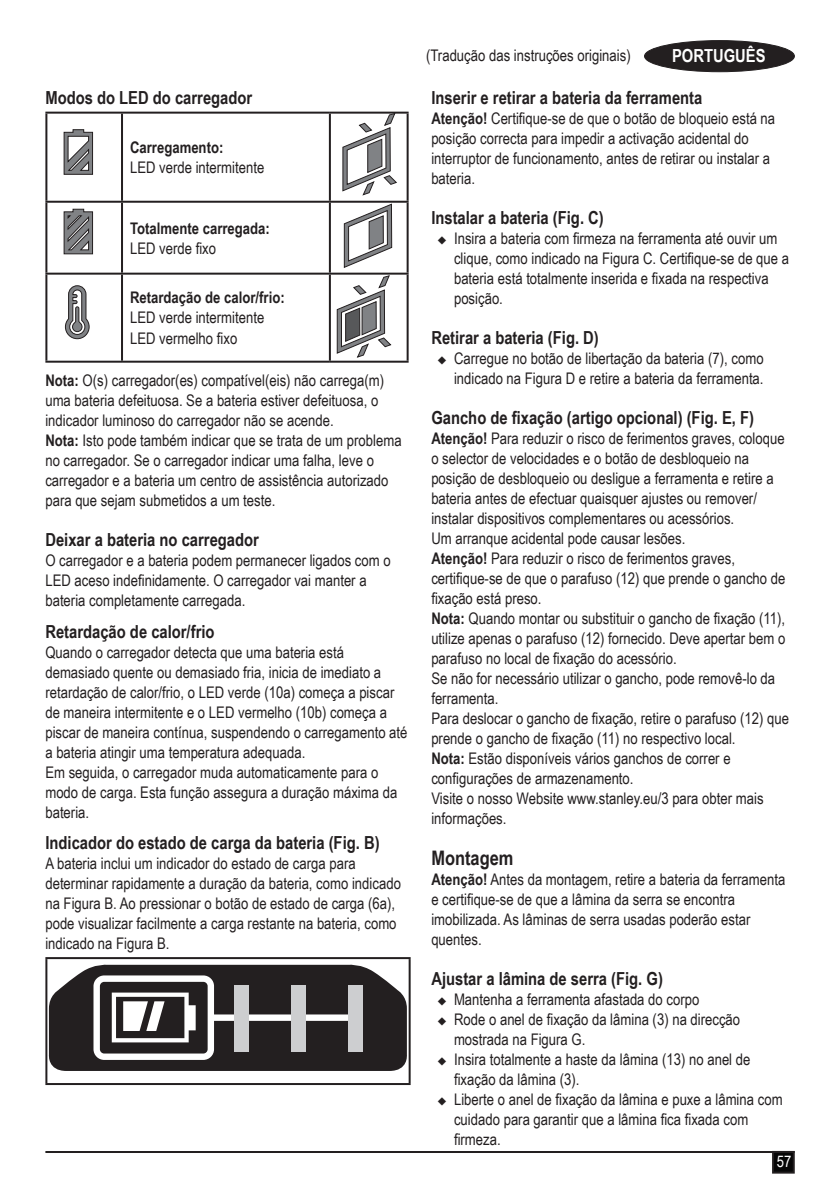
<style>
.page{position:relative;width:840px;height:1191px;background:#fff}
.page>*{position:absolute;margin:0;border:0;box-sizing:border-box;transform-origin:0 0}
.t1{font:700 20px "Arial Narrow";color:#231f20}
.body{font:700 18px "Arial Narrow";color:#231f20}
.t2{font:700 18px "Arial Narrow";color:#fff}
.body-2{font:16px/20px "Arial Narrow";color:#231f20}
.bullet1{font:16px/20px "Arial Narrow";color:#231f20}
.body-3{font:700 16px "Arial Narrow";color:#231f20}
.t3{font:16px "Arial Narrow";color:#fff}
.s1{font-weight:700}
</style>
<div class="page">
<hr style="left:45px;top:1151px;width:749px;height:2px;background:#231f20">
<div style="left:772px;top:1152px;width:21px;height:20px;background:#060606"></div>
<div style="left:771px;top:1151px;width:23px;height:22px;border:2px solid #231f20"></div>
<div style="left:644px;top:41px;width:150px;height:31px;background:#231f20;border-radius:50%"></div>
<div style="left:644px;top:40px;width:150px;height:32px;border:1px solid #231f20;border-radius:50%"></div>
<hr style="left:45px;top:112px;width:77px;height:2px;background:#231f20">
<hr style="left:45px;top:114px;width:2px;height:87px;background:#231f20">
<hr style="left:122px;top:112px;width:208px;height:2px;background:#231f20">
<hr style="left:121px;top:114px;width:2px;height:87px;background:#231f20">
<hr style="left:330px;top:112px;width:78px;height:2px;background:#231f20">
<hr style="left:329px;top:114px;width:2px;height:87px;background:#231f20">
<hr style="left:406px;top:114px;width:2px;height:87px;background:#231f20">
<hr style="left:45px;top:201px;width:77px;height:2px;background:#231f20">
<hr style="left:45px;top:203px;width:2px;height:70px;background:#231f20">
<hr style="left:122px;top:201px;width:208px;height:2px;background:#231f20">
<hr style="left:121px;top:203px;width:2px;height:70px;background:#231f20">
<hr style="left:330px;top:201px;width:78px;height:2px;background:#231f20">
<hr style="left:329px;top:203px;width:2px;height:70px;background:#231f20">
<hr style="left:406px;top:203px;width:2px;height:70px;background:#231f20">
<hr style="left:45px;top:273px;width:77px;height:2px;background:#231f20">
<hr style="left:45px;top:275px;width:2px;height:86px;background:#231f20">
<hr style="left:122px;top:273px;width:208px;height:2px;background:#231f20">
<hr style="left:121px;top:275px;width:2px;height:86px;background:#231f20">
<hr style="left:330px;top:273px;width:78px;height:2px;background:#231f20">
<hr style="left:329px;top:275px;width:2px;height:86px;background:#231f20">
<hr style="left:406px;top:275px;width:2px;height:86px;background:#231f20">
<hr style="left:45px;top:361px;width:77px;height:2px;background:#231f20">
<hr style="left:122px;top:361px;width:208px;height:2px;background:#231f20">
<hr style="left:330px;top:361px;width:78px;height:2px;background:#231f20">
<hr style="left:45px;top:957px;width:365px;height:2px;background:#231f20">
<hr style="left:45px;top:959px;width:2px;height:124px;background:#231f20">
<hr style="left:408px;top:959px;width:2px;height:124px;background:#231f20">
<hr style="left:45px;top:1083px;width:365px;height:2px;background:#231f20">
<svg style="left:49px;top:964px;width:357px;height:107px"></svg>
<div style="left:235px;top:985px;width:14px;height:67px;background:#cdced0"></div>
<div style="left:291px;top:985px;width:14px;height:67px;background:#cdced0"></div>
<div style="left:348px;top:985px;width:14px;height:67px;background:#cdced0"></div>
<svg style="left:64px;top:129px;width:29px;height:46px"></svg>
<svg style="left:342px;top:113px;width:55px;height:82px"></svg>
<svg style="left:64px;top:209px;width:29px;height:45px"></svg>
<svg style="left:343px;top:203px;width:49px;height:65px"></svg>
<svg style="left:65px;top:285px;width:25px;height:54px"></svg>
<svg style="left:336px;top:275px;width:55px;height:83px"></svg>
<p class="body" style="left:45px;top:84px;width:208px">Modos do LED do carregador</p>
<p class="body-3" style="left:130px;top:135px;width:95px">Carregamento:</p>
<p class="body-2" style="left:130px;top:157px;width:136px">LED verde intermitente</p>
<p class="body-3" style="left:130px;top:216px;width:141px">Totalmente carregada:</p>
<p class="body-2" style="left:130px;top:237px;width:88px">LED verde fixo</p>
<p class="body-3" style="left:130px;top:286px;width:156px">Retardação de calor/frio:</p>
<p class="body-2" style="left:130px;top:307px;width:136px">LED verde intermitente</p>
<p class="body-2" style="left:130px;top:327px;width:109px">LED vermelho fixo</p>
<p class="body-2" style="left:45px;top:370px;width:340px"><span class="s1">Nota:</span> O(s) carregador(es) compatível(eis) não carrega(m) uma bateria defeituosa. Se a bateria estiver defeituosa, o indicador luminoso do carregador não se acende.</p>
<p class="body-2" style="left:45px;top:430px;width:357px"><span class="s1">Nota:</span> Isto pode também indicar que se trata de um problema no carregador. Se o carregador indicar uma falha, leve o carregador e a bateria um centro de assistência autorizado para que sejam submetidos a um teste.</p>
<p class="body" style="left:45px;top:526px;width:215px">Deixar a bateria no carregador</p>
<p class="body-2" style="left:45px;top:550px;width:346px">O carregador e a bateria podem permanecer ligados com o<br>LED aceso indefinidamente. O carregador vai manter a bateria completamente carregada.</p>
<p class="body" style="left:45px;top:617px;width:170px">Retardação de calor/frio</p>
<p class="body-2" style="left:45px;top:641px;width:363px">Quando o carregador detecta que uma bateria está demasiado quente ou demasiado fria, inicia de imediato a retardação de calor/frio, o LED verde (10a) começa a piscar de maneira intermitente e o LED vermelho (10b) começa a piscar de maneira contínua, suspendendo o carregamento até a bateria atingir uma temperatura adequada.<br>Em seguida, o carregador muda automaticamente para o modo de carga. Esta função assegura a duração máxima da bateria.</p>
<p class="body" style="left:45px;top:829px;width:335px">Indicador do estado de carga da bateria (Fig. B)</p>
<p class="body-2" style="left:45px;top:853px;width:357px">A bateria inclui um indicador do estado de carga para determinar rapidamente a duração da bateria, como indicado na Figura B. Ao pressionar o botão de estado de carga (6a), pode visualizar facilmente a carga restante na bateria, como indicado na Figura B.</p>
<p class="body-2" style="left:426px;top:45px;width:206px">(Tradução das instruções originais)</p>
<p class="t2" style="left:671px;top:42px;width:95px">PORTUGUÊS</p>
<p class="body" style="left:431px;top:84px;width:272px">Inserir e retirar a bateria da ferramenta</p>
<p class="body-2" style="left:431px;top:107px;width:345px"><span class="s1">Atenção!</span> Certifique-se de que o botão de bloqueio está na posição correcta para impedir a activação acidental do interruptor de funcionamento, antes de retirar ou instalar a bateria.</p>
<p class="body" style="left:431px;top:204px;width:174px">Instalar a bateria (Fig. C)</p>
<p class="bullet1" style="left:454px;top:228px;width:336px;text-indent:-17px">◆ Insira a bateria com firmeza na ferramenta até ouvir um clique, como indicado na Figura C. Certifique-se de que a bateria está totalmente inserida e fixada na respectiva posição.</p>
<p class="body" style="left:431px;top:324px;width:169px">Retirar a bateria (Fig. D)</p>
<p class="bullet1" style="left:437px;top:348px;width:328px;text-align:right">◆ Carregue no botão de libertação da bateria (7), como indicado na Figura D e retire a bateria da ferramenta.</p>
<p class="body" style="left:431px;top:404px;width:324px">Gancho de fixação (artigo opcional) (Fig. E, F)</p>
<p class="body-2" style="left:431px;top:428px;width:354px"><span class="s1">Atenção!</span> Para reduzir o risco de ferimentos graves, coloque o selector de velocidades e o botão de desbloqueio na posição de desbloqueio ou desligue a ferramenta e retire a bateria antes de efectuar quaisquer ajustes ou remover/ instalar dispositivos complementares ou acessórios.</p>
<p class="body-2" style="left:431px;top:528px;width:255px">Um arranque acidental pode causar lesões.</p>
<p class="body-2" style="left:431px;top:548px;width:355px"><span class="s1">Atenção!</span> Para reduzir o risco de ferimentos graves, certifique-se de que o parafuso (12) que prende o gancho de fixação está preso.</p>
<p class="body-2" style="left:431px;top:608px;width:355px;text-align:justify"><span class="s1">Nota:</span> Quando montar ou substituir o gancho de fixação (11), utilize apenas o parafuso (12) fornecido. Deve apertar bem o parafuso no local de fixação do acessório.</p>
<p class="body-2" style="left:431px;top:668px;width:345px">Se não for necessário utilizar o gancho, pode removê-lo da ferramenta.</p>
<p class="body-2" style="left:431px;top:708px;width:359px">Para deslocar o gancho de fixação, retire o parafuso (12) que prende o gancho de fixação (11) no respectivo local.</p>
<p class="body-2" style="left:431px;top:748px;width:300px"><span class="s1">Nota:</span> Estão disponíveis vários ganchos de correr e configurações de armazenamento.</p>
<p class="body-2" style="left:431px;top:788px;width:333px">Visite o nosso Website www.stanley.eu/3 para obter mais informações.</p>
<p class="t1" style="left:431px;top:842px;width:83px">Montagem</p>
<p class="body-2" style="left:431px;top:868px;width:355px"><span class="s1">Atenção!</span> Antes da montagem, retire a bateria da ferramenta e certifique-se de que a lâmina da serra se encontra imobilizada. As lâminas de serra usadas poderão estar quentes.</p>
<p class="body" style="left:431px;top:965px;width:233px">Ajustar a lâmina de serra (Fig. G)</p>
<p class="bullet1" style="left:437px;top:988px;width:264px">◆ Mantenha a ferramenta afastada do corpo</p>
<p class="bullet1" style="left:454px;top:1008px;width:287px;text-indent:-17px">◆ Rode o anel de fixação da lâmina (3) na direcção mostrada na Figura G.</p>
<p class="bullet1" style="left:454px;top:1048px;width:298px;text-indent:-17px">◆ Insira totalmente a haste da lâmina (13) no anel de fixação da lâmina (3).</p>
<p class="bullet1" style="left:454px;top:1088px;width:330px;text-indent:-17px">◆ Liberte o anel de fixação da lâmina e puxe a lâmina com cuidado para garantir que a lâmina fica fixada com firmeza.</p>
<p class="t3" style="left:776px;top:1149px;width:16px">57</p>
</div>
